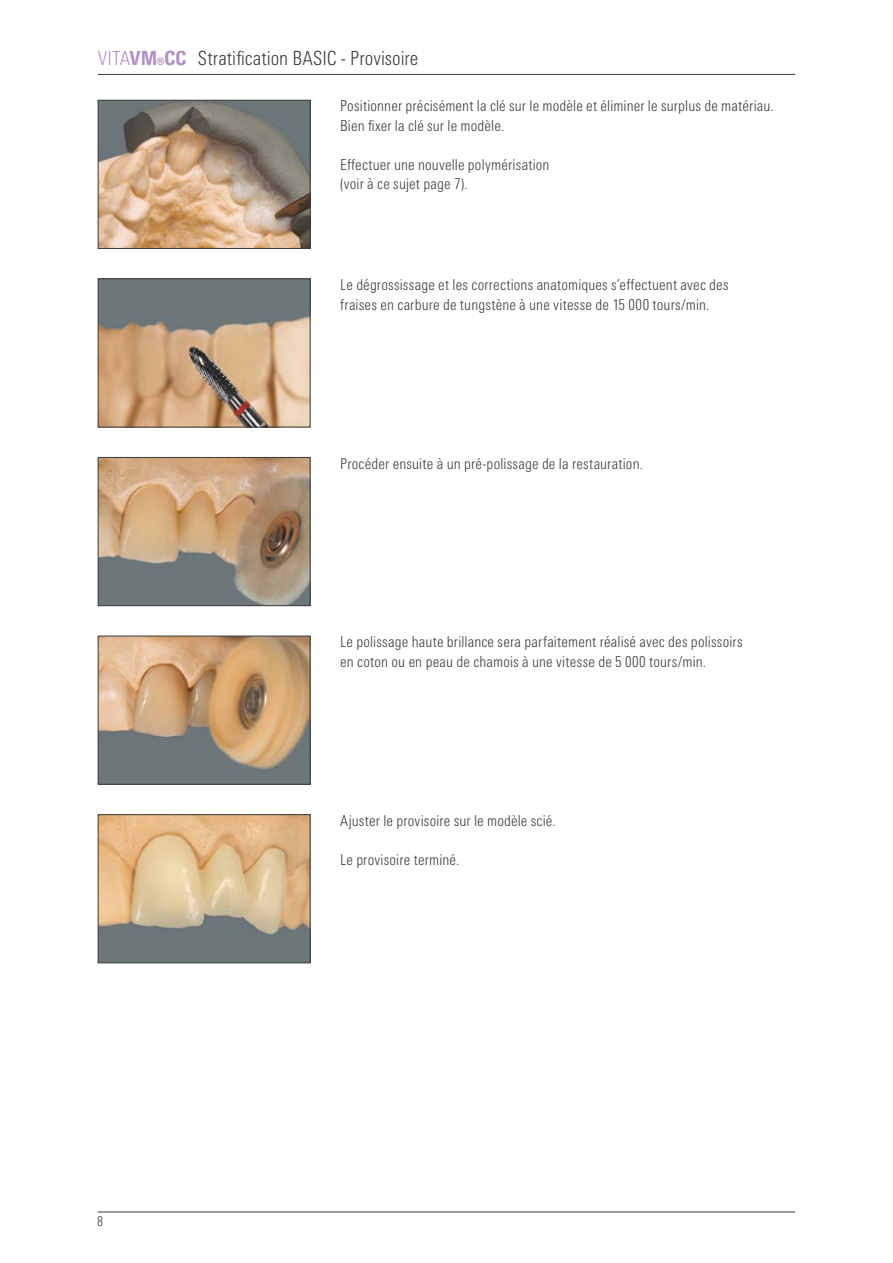
<style>
.page{position:relative;width:893px;height:1263px;background:#fff}
.page>*{position:absolute;margin:0;border:0;box-sizing:border-box;transform-origin:0 0}
.t1{font:300 condensed 19.5px "Univers Next Pro";color:#3b3b3a}
.t2{font:800 condensed 19.5px "Univers Next Pro";color:#b18fc2}
.t3{font:300 condensed 15px/19.5px "Univers Next Pro";letter-spacing:.01em;color:#3b3b3a}
.t4{font:300 condensed 13.5px "Univers Next Pro";color:#3b3b3a}
.s1{font-weight:300}
</style>
<div class="page">
<hr style="left:98px;top:74px;width:697px;height:1px;background:#3b3b3a">
<hr style="left:98px;top:1212px;width:697px;height:1px;background:#3b3b3a">
<img style="left:100px;top:102px;width:208px;height:145px">
<div style="left:98px;top:100px;width:212px;height:149px;border:1px solid #3b3b3a"></div>
<img style="left:100px;top:459px;width:208px;height:145px">
<div style="left:98px;top:457px;width:212px;height:149px;border:1px solid #3b3b3a"></div>
<img style="left:100px;top:638px;width:208px;height:144px">
<div style="left:98px;top:636px;width:212px;height:148px;border:1px solid #3b3b3a"></div>
<img style="left:100px;top:816px;width:208px;height:145px">
<div style="left:98px;top:814px;width:212px;height:149px;border:1px solid #3b3b3a"></div>
<img style="left:100px;top:281px;width:208px;height:144px">
<div style="left:98px;top:279px;width:212px;height:148px;border:1px solid #3b3b3a"></div>
<h1 class="t2" style="left:98px;top:46px;width:90px"><span class="s1">VITA</span>VM®CC</h1>
<h1 class="t1" style="left:198px;top:47px;width:222px">Stratification BASIC - Provisoire</h1>
<p class="t3" style="left:340px;top:96px;width:435px">Positionner précisément la clé sur le modèle et éliminer le surplus de matériau.<br>Bien fixer la clé sur le modèle.</p>
<p class="t3" style="left:340px;top:155px;width:211px">Effectuer une nouvelle polymérisation (voir à ce sujet page 7).</p>
<p class="t3" style="left:340px;top:275px;width:390px">Le dégrossissage et les corrections anatomiques s’effectuent avec des fraises en carbure de tungstène à une vitesse de 15 000 tours/min.</p>
<p class="t3" style="left:340px;top:454px;width:304px">Procéder ensuite à un pré-polissage de la restauration.</p>
<p class="t3" style="left:340px;top:632px;width:404px">Le polissage haute brillance sera parfaitement réalisé avec des polissoirs en coton ou en peau de chamois à une vitesse de 5 000 tours/min.</p>
<p class="t3" style="left:340px;top:811px;width:217px">Ajuster le provisoire sur le modèle scié.</p>
<p class="t3" style="left:340px;top:850px;width:121px">Le provisoire terminé.</p>
<p class="t4" style="left:97px;top:1214px;width:7px">8</p>
</div>
